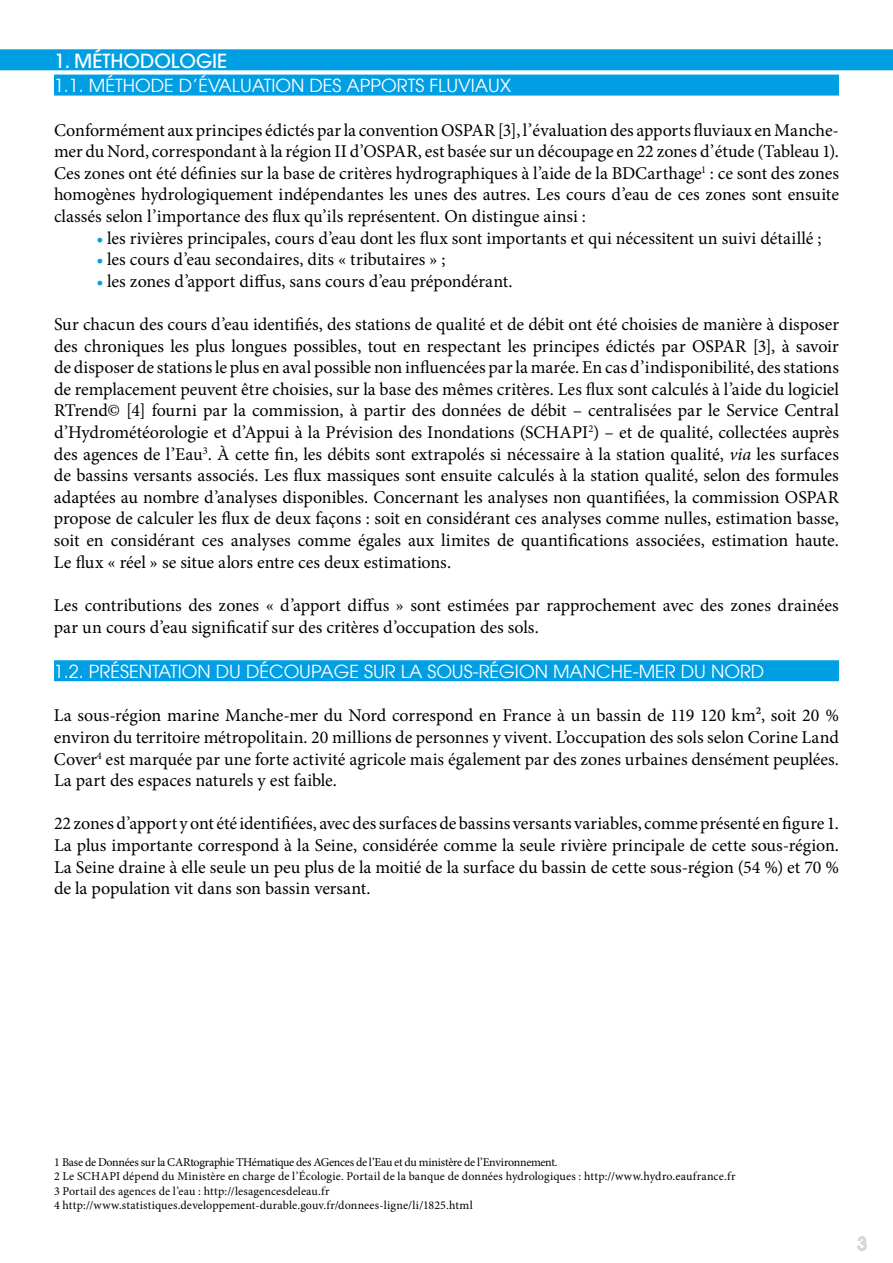
<style>
.page{position:relative;width:893px;height:1263px;background:#fff}
.page>*{position:absolute;margin:0;border:0;box-sizing:border-box;transform-origin:0 0}
.t1{font:500 19.5px "Avant Garde LT";color:#fff}
.t2{font:18px/21.6px "Minion Pro";color:#000;text-align:justify}
.t3{font:18px "Avant Garde LT";color:#fff}
.t4{font:500 18px "Avant Garde LT";color:#dadada}
.t5{font:12px/14.4px "Minion Pro";letter-spacing:.005em;color:#000}
.s1{color:#009fe3}
.s2{font-style:italic}
</style>
<div class="page">
<svg style="left:857px;top:1236px;width:10px;height:15px"></svg>
<div style="left:0;top:49px;width:893px;height:21px;background:#009fe3"></div>
<div style="left:54px;top:75px;width:785px;height:21px;background:#009fe3"></div>
<div style="left:54px;top:660px;width:785px;height:21px;background:#009fe3"></div>
<p class="t1" style="left:54px;top:49px;width:175px">1. MÉTHODOLOGIE</p>
<p class="t3" style="left:54px;top:75px;width:459px">1.1. MÉTHODE D’ÉVALUATION DES APPORTS FLUVIAUX</p>
<p class="t2" style="left:54px;top:119px;width:786px">Conformément aux principes édictés par la convention OSPAR [3], l’évaluation des apports fluviaux en Manche&shy;mer du Nord, correspondant à la région II d’OSPAR, est basée sur un découpage en 22 zones d’étude (Tableau 1).<br>Ces zones ont été définies sur la base de critères hydrographiques à l’aide de la BDCarthage<sup>1</sup> : ce sont des zones homogènes hydrologiquement indépendantes les unes des autres. Les cours d’eau de ces zones sont ensuite classés selon l’importance des flux qu’ils représentent. On distingue ainsi :</p>
<p class="t2" style="left:97px;top:227px;width:727px"><span class="s1">•</span> les rivières principales, cours d’eau dont les flux sont importants et qui nécessitent un suivi détaillé ;</p>
<p class="t2" style="left:97px;top:249px;width:351px"><span class="s1">•</span> les cours d’eau secondaires, dits « tributaires » ;</p>
<p class="t2" style="left:97px;top:270px;width:417px"><span class="s1">•</span> les zones d’apport diffus, sans cours d’eau prépondérant.</p>
<p class="t2" style="left:54px;top:314px;width:787px">Sur chacun des cours d’eau identifiés, des stations de qualité et de débit ont été choisies de manière à disposer des chroniques les plus longues possibles, tout en respectant les principes édictés par OSPAR [3], à savoir de disposer de stations le plus en aval possible non influencées par la marée. En cas d’indisponibilité, des stations de remplacement peuvent être choisies, sur la base des mêmes critères. Les flux sont calculés à l’aide du logiciel RTrend© [4] fourni par la commission, à partir des données de débit – centralisées par le Service Central d’Hydrométéorologie et d’Appui à la Prévision des Inondations (SCHAPI<sup>2</sup>) – et de qualité, collectées auprès des agences de l’Eau<sup>3</sup>. À cette fin, les débits sont extrapolés si nécessaire à la station qualité, <span class="s2">via</span> les surfaces de bassins versants associés. Les flux massiques sont ensuite calculés à la station qualité, selon des formules adaptées au nombre d’analyses disponibles. Concernant les analyses non quantifiées, la commission OSPAR propose de calculer les flux de deux façons : soit en considérant ces analyses comme nulles, estimation basse, soit en considérant ces analyses comme égales aux limites de quantifications associées, estimation haute.<br>Le flux « réel » se situe alors entre ces deux estimations.</p>
<p class="t2" style="left:54px;top:594px;width:786px">Les contributions des zones « d’apport diffus » sont estimées par rapprochement avec des zones drainées par un cours d’eau significatif sur des critères d’occupation des sols.</p>
<p class="t3" style="left:54px;top:661px;width:712px">1.2. PRÉSENTATION DU DÉCOUPAGE SUR LA SOUS-RÉGION MANCHE-MER DU NORD</p>
<p class="t2" style="left:54px;top:705px;width:786px">La sous-région marine Manche-mer du Nord correspond en France à un bassin de 119 120 km², soit 20 % environ du territoire métropolitain. 20 millions de personnes y vivent. L’occupation des sols selon Corine Land Cover<sup>4</sup> est marquée par une forte activité agricole mais également par des zones urbaines densément peuplées.<br>La part des espaces naturels y est faible.</p>
<p class="t2" style="left:54px;top:813px;width:786px">22 zones d’apport y ont été identifiées, avec des surfaces de bassins versants variables, comme présenté en figure 1.<br>La plus importante correspond à la Seine, considérée comme la seule rivière principale de cette sous-région.<br>La Seine draine à elle seule un peu plus de la moitié de la surface du bassin de cette sous-région (54 %) et 70 % de la population vit dans son bassin versant.</p>
<p class="t5" style="left:54px;top:1155px;width:683px">1 Base de Données sur la CARtographie THématique des AGences de l’Eau et du ministère de l’Environnement.<br>2 Le SCHAPI dépend du Ministère en charge de l’Écologie. Portail de la banque de données hydrologiques : http://www.hydro.eaufrance.fr 3 Portail des agences de l’eau : http://lesagencesdeleau.fr<br>4 http://www.statistiques.developpement-durable.gouv.fr/donnees-ligne/li/1825.html</p>
<p class="t4" style="left:857px;top:1232px;width:11px">3</p>
</div>
